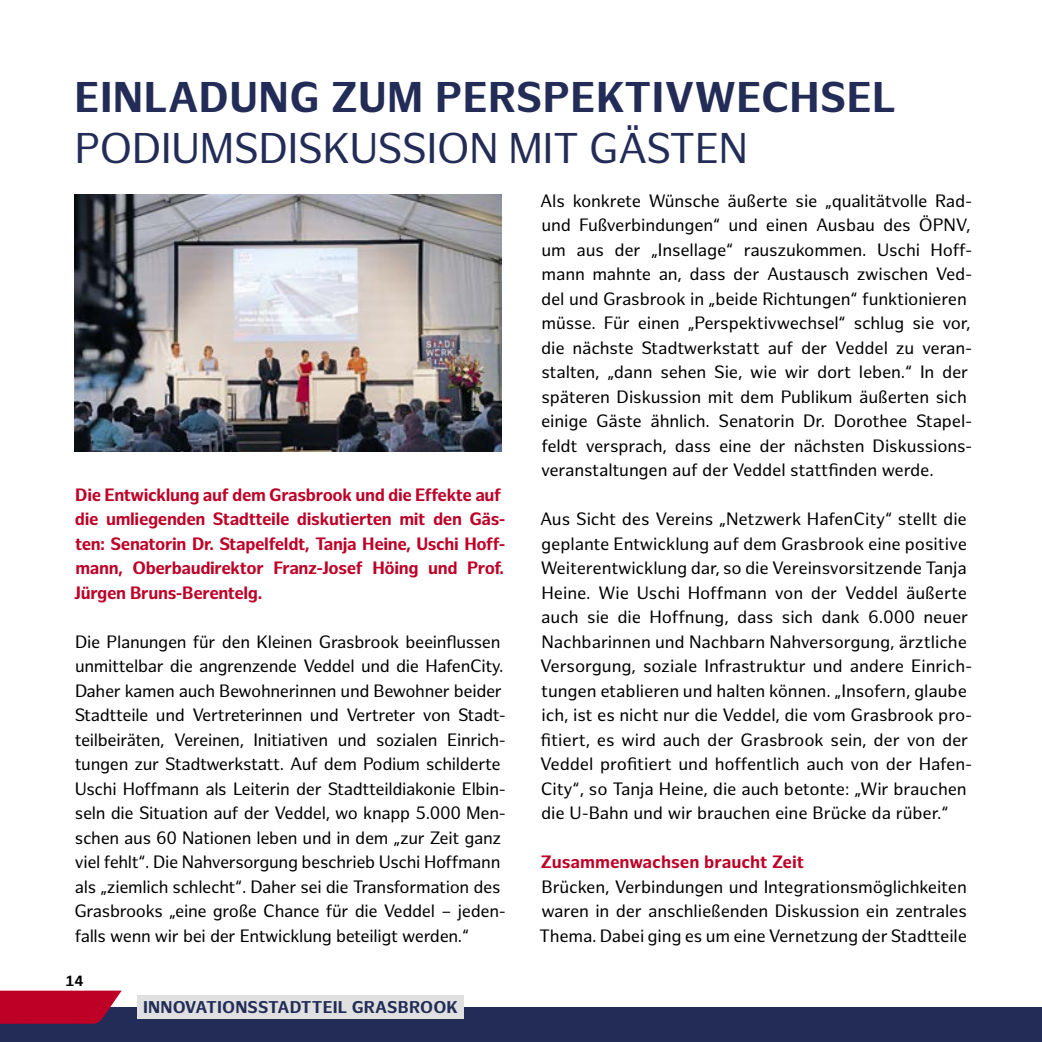
<style>
.page{position:relative;width:1042px;height:1042px;background:#fff}
.page>*{position:absolute;margin:0;border:0;box-sizing:border-box;transform-origin:0 0}
.t1{font:700 42px "Hamburg Sans";letter-spacing:.01em;color:#222c57}
.t2{font:42px "Hamburg Sans";letter-spacing:-.02em;color:#222c57}
.t3{font:17.5px/24.5px "Hamburg Sans";letter-spacing:-.01em;color:#000}
.t4{font:700 17.5px/24.5px "Hamburg Sans";letter-spacing:-.02em;color:#be0027}
.t5{font:700 17.5px "Hamburg Sans";color:#be0027}
.t6{font:700 16.62px "Hamburg Sans";letter-spacing:.01em;color:#222c57}
.t7{font:700 14.35px "Hamburg Sans";color:#000}
</style>
<div class="page">
<img style="left:74px;top:194px;width:427px;height:258px">
<div style="left:0;top:1007px;width:1042px;height:35px;background:#222c57"></div>
<svg style="left:0;top:991px;width:122px;height:33px;background:#b20930"></svg>
<div style="left:138px;top:995px;width:326px;height:24px;background:#e0e0e0"></div>
<h1 class="t1" style="left:75px;top:73px;width:823px">EINLADUNG ZUM PERSPEKTIVWECHSEL</h1>
<h1 class="t2" style="left:75px;top:124px;width:675px">PODIUMSDISKUSSION MIT GÄSTEN</h1>
<p class="t4" style="left:74px;top:483px;width:433px">Die Entwicklung auf dem Grasbrook und die Effekte auf die umliegenden Stadtteile diskutierten mit den Gäs&shy;ten: Senatorin Dr. Stapelfeldt, Tanja Heine, Uschi Hoff&shy;mann, Oberbaudirektor Franz-Josef Höing und Prof.<br>Jürgen Bruns-Berentelg.</p>
<p class="t3" style="left:74px;top:630px;width:433px">Die Planungen für den Kleinen Grasbrook beeinflussen unmittelbar die angrenzende Veddel und die HafenCity.<br>Daher kamen auch Bewohnerinnen und Bewohner beider Stadtteile und Vertreterinnen und Vertreter von Stadt&shy;teilbeiräten, Vereinen, Initiativen und sozialen Einrich&shy;tungen zur Stadtwerkstatt. Auf dem Podium schilderte Uschi Hoffmann als Leiterin der Stadtteildiakonie Elbin&shy;seln die Situation auf der Veddel, wo knapp 5.000 Men&shy;schen aus 60 Nationen leben und in dem „zur Zeit ganz viel fehlt“. Die Nahversorgung beschrieb Uschi Hoffmann als „ziemlich schlecht“. Daher sei die Transformation des Grasbrooks „eine große Chance für die Veddel – jeden&shy;falls wenn wir bei der Entwicklung beteiligt werden.“</p>
<p class="t7" style="left:65px;top:972px;width:20px">14</p>
<p class="t6" style="left:143px;top:997px;width:316px">INNOVATIONSSTADTTEIL GRASBROOK</p>
<p class="t3" style="left:540px;top:189px;width:434px">Als konkrete Wünsche äußerte sie „qualitätvolle Rad&shy;und Fußverbindungen“ und einen Ausbau des ÖPNV, um aus der „Insellage“ rauszukommen. Uschi Hoff&shy;mann mahnte an, dass der Austausch zwischen Ved&shy;del und Grasbrook in „beide Richtungen“ funktionieren müsse. Für einen „Perspektivwechsel“ schlug sie vor, die nächste Stadtwerkstatt auf der Veddel zu veran&shy;stalten, „dann sehen Sie, wie wir dort leben.“ In der späteren Diskussion mit dem Publikum äußerten sich einige Gäste ähnlich. Senatorin Dr. Dorothee Stapel&shy;feldt versprach, dass eine der nächsten Diskussions&shy;veranstaltungen auf der Veddel stattfinden werde.</p>
<p class="t3" style="left:540px;top:507px;width:434px">Aus Sicht des Vereins „Netzwerk HafenCity“ stellt die geplante Entwicklung auf dem Grasbrook eine positive Weiterentwicklung dar, so die Vereinsvorsitzende Tanja Heine. Wie Uschi Hoffmann von der Veddel äußerte auch sie die Hoffnung, dass sich dank 6.000 neuer Nachbarinnen und Nachbarn Nahversorgung, ärztliche Versorgung, soziale Infrastruktur und andere Einrich&shy;tungen etablieren und halten können. „Insofern, glaube ich, ist es nicht nur die Veddel, die vom Grasbrook pro&shy;fitiert, es wird auch der Grasbrook sein, der von der Veddel profitiert und hoffentlich auch von der Hafen-City“, so Tanja Heine, die auch betonte: „Wir brauchen die U-Bahn und wir brauchen eine Brücke da rüber.“</p>
<p class="t5" style="left:541px;top:852px;width:265px">Zusammenwachsen braucht Zeit</p>
<p class="t3" style="left:539px;top:875px;width:429px;text-align:justify">Brücken, Verbindungen und Integrationsmöglichkeiten waren in der anschließenden Diskussion ein zentrales Thema. Dabei ging es um eine Vernetzung der Stadtteile</p>
</div>
